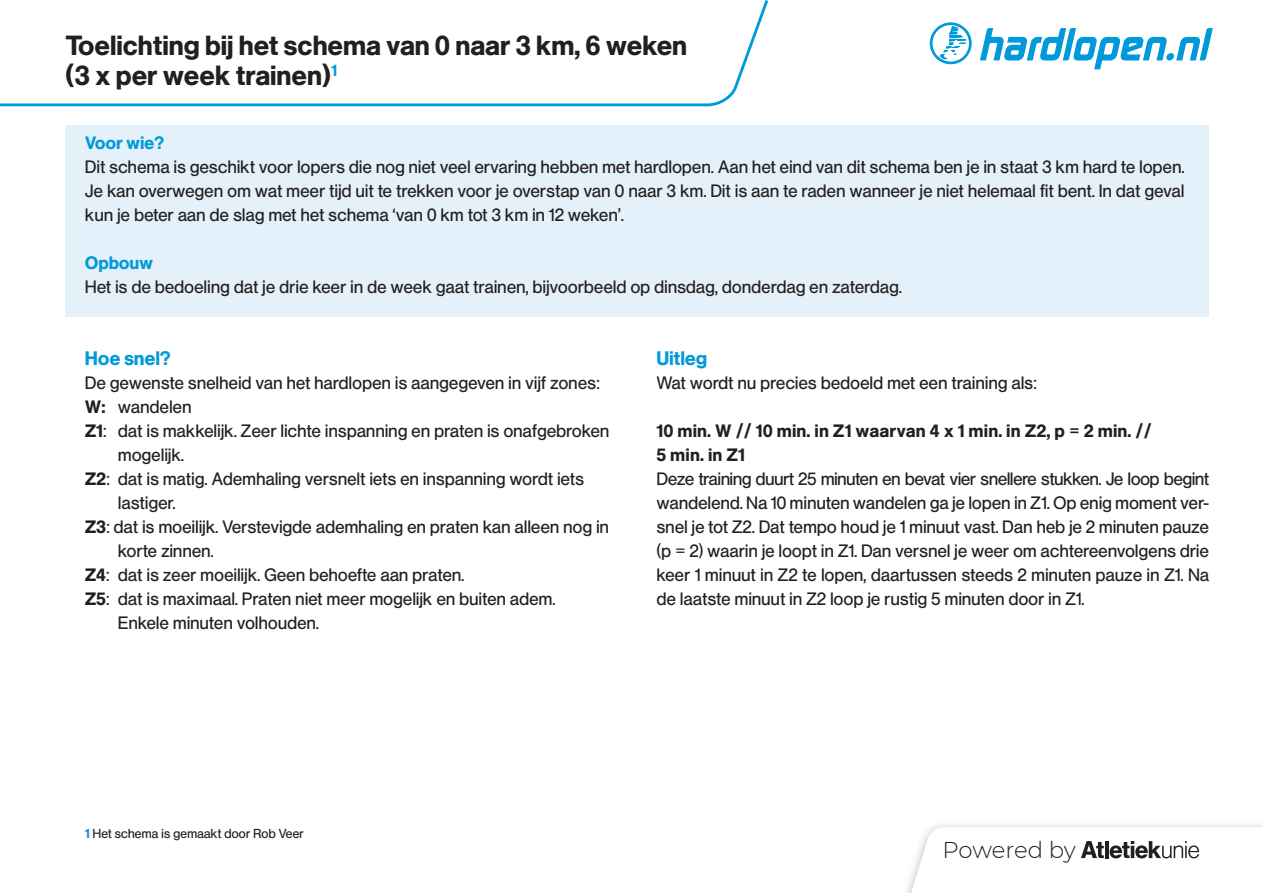
<style>
.page{position:relative;width:1263px;height:893px;background:#fff}
.page>*{position:absolute;margin:0;border:0;box-sizing:border-box;transform-origin:0 0}
.t1{font:500 25.5px "Europa Gro Nr 1 SHOP";letter-spacing:.025em;color:#231f20}
.t2{font:300 22.8px "Montserrat";letter-spacing:-.015em;color:#231f20}
.t3{font:500 18px "Europa Gro Nr 1 SHOP";letter-spacing:.025em;color:#0099da}
.t4{font:16.5px/24px "Europa Gro Nr 1 SHOP Boo";letter-spacing:.025em;color:#231f20;text-align:justify}
.t5{font:500 16.5px "Europa Gro Nr 1 SHOP";letter-spacing:.05em;color:#231f20}
.t6{font:500 16.5px "Europa Gro Nr 1 SHOP";letter-spacing:.025em;color:#0099da}
.t7{font:12px "Europa Gro Nr 1 SHOP Boo";letter-spacing:.025em;color:#231f20}
.s1{font-family:"Europa Gro Nr 1 SHOP";font-weight:500}
.s2{font-family:"Europa Gro Nr 1 SHOP";font-weight:500;color:#0099da}
</style>
<div class="page">
<svg style="left:980px;top:28px;width:233px;height:41px"></svg>
<svg style="left:930px;top:22px;width:42px;height:42px"></svg>
<div style="left:66px;top:125px;width:1143px;height:192px;background:#e4f1fa"></div>
<svg style="left:909px;top:827px;width:354px;height:66px"></svg>
<svg style="left:0;top:0;width:769px;height:107px"></svg>
<p class="t1" style="left:66px;top:30px;width:622px">Toelichting bij het schema van 0 naar 3 km, 6 weken</p>
<p class="t1" style="left:66px;top:60px;width:272px">(3 x per week trainen)<sup>1</sup></p>
<p class="t6" style="left:85px;top:133px;width:80px">Voor wie?</p>
<p class="t4" style="left:85px;top:155px;width:1101px">Dit schema is geschikt voor lopers die nog niet veel ervaring hebben met hardlopen. Aan het eind van dit schema ben je in staat 3 km hard te lopen.<br>Je kan overwegen om wat meer tijd uit te trekken voor je overstap van 0 naar 3 km. Dit is aan te raden wanneer je niet helemaal fit bent. In dat geval kun je beter aan de slag met het schema ‘van 0 km tot 3 km in 12 weken’.</p>
<p class="t6" style="left:85px;top:253px;width:69px">Opbouw</p>
<p class="t4" style="left:85px;top:275px;width:818px">Het is de bedoeling dat je drie keer in de week gaat trainen, bijvoorbeeld op dinsdag, donderdag en zaterdag.</p>
<p class="t3" style="left:85px;top:347px;width:87px">Hoe snel?</p>
<p class="t4" style="left:85px;top:371px;width:516px">De gewenste snelheid van het hardlopen is aangegeven in vijf zones:</p>
<p class="t4" style="left:85px;top:395px;width:108px"><span class="s1">W:</span> wandelen</p>
<p class="t4" style="left:118px;top:419px;width:492px;text-indent:-33px"><span class="s1">Z1</span>: dat is makkelijk. Zeer lichte inspanning en praten is onafgebroken mogelijk.</p>
<p class="t4" style="left:85px;top:467px;width:500px"><span class="s1">Z2</span>: dat is matig. Ademhaling versnelt iets en inspanning wordt iets</p>
<p class="t4" style="left:118px;top:491px;width:59px">lastiger.</p>
<p class="t4" style="left:118px;top:515px;width:492px;text-indent:-33px"><span class="s1">Z3</span>: dat is moeilijk. Verstevigde ademhaling en praten kan alleen nog in korte zinnen.</p>
<p class="t4" style="left:85px;top:563px;width:380px"><span class="s1">Z4</span>: dat is zeer moeilijk. Geen behoefte aan praten.</p>
<p class="t4" style="left:85px;top:587px;width:472px"><span class="s1">Z5</span>: dat is maximaal. Praten niet meer mogelijk en buiten adem.</p>
<p class="t4" style="left:118px;top:611px;width:202px">Enkele minuten volhouden.</p>
<p class="t3" style="left:657px;top:347px;width:52px">Uitleg</p>
<p class="t4" style="left:657px;top:371px;width:381px">Wat wordt nu precies bedoeld met een training als:</p>
<p class="t5" style="left:657px;top:421px;width:496px">10 min. W // 10 min. in Z1 waarvan 4 x 1 min. in Z2, p = 2 min. //</p>
<p class="t5" style="left:657px;top:445px;width:89px">5 min. in Z1</p>
<p class="t4" style="left:657px;top:467px;width:554px">Deze training duurt 25 minuten en bevat vier snellere stukken. Je loop begint wandelend. Na 10 minuten wandelen ga je lopen in Z1. Op enig moment ver&shy;snel je tot Z2. Dat tempo houd je 1 minuut vast. Dan heb je 2 minuten pauze (p = 2) waarin je loopt in Z1. Dan versnel je weer om achtereenvolgens drie keer 1 minuut in Z2 te lopen, daartussen steeds 2 minuten pauze in Z1. Na de laatste minuut in Z2 loop je rustig 5 minuten door in Z1.</p>
<p class="t7" style="left:85px;top:827px;width:220px"><span class="s2">1</span> Het schema is gemaakt door Rob Veer</p>
<p class="t2" style="left:943px;top:834px;width:135px">Powered by</p>
</div>
